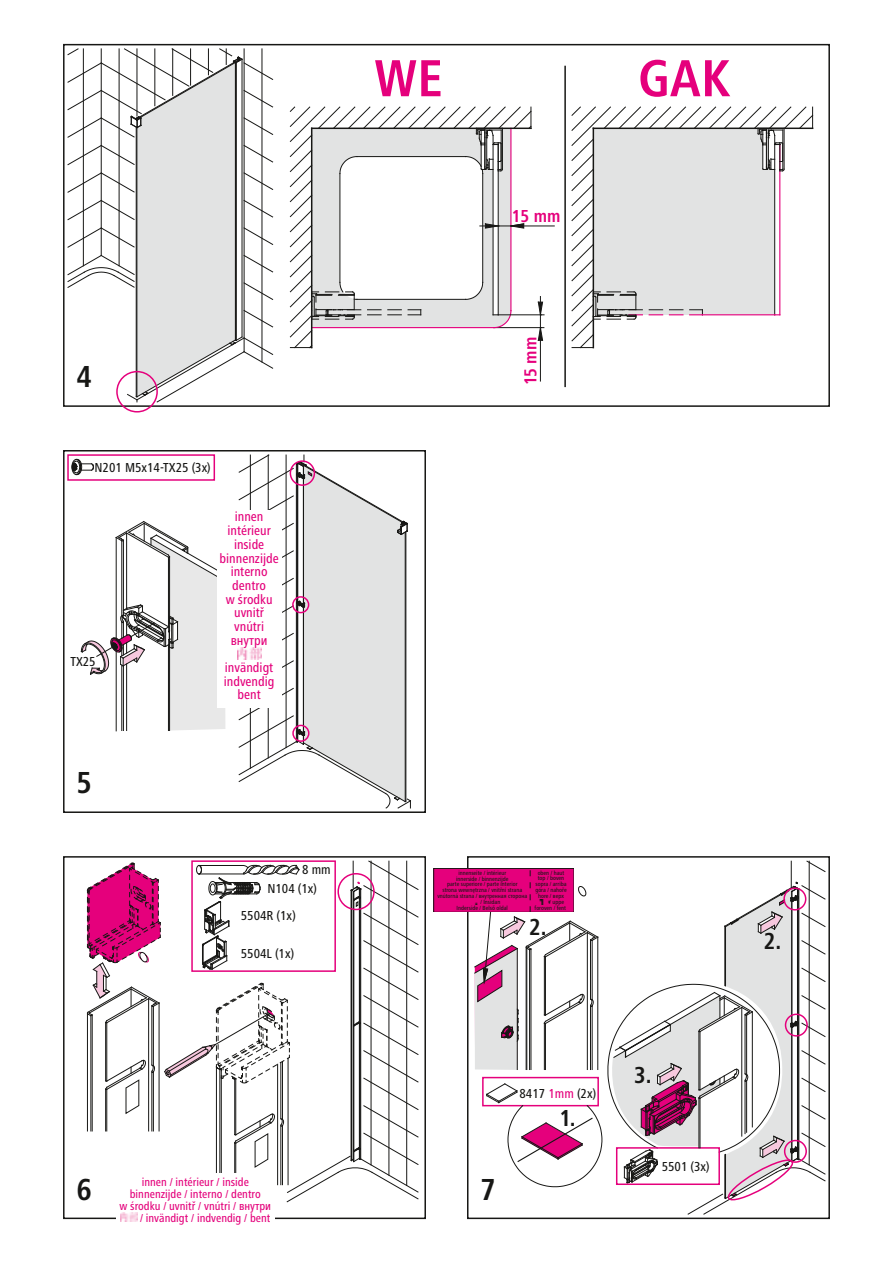
<style>
.page{position:relative;width:893px;height:1263px;background:#fff}
.page>*{position:absolute;margin:0;border:0;box-sizing:border-box;transform-origin:0 0}
.t1{font:700 condensed 54px "Frutiger Next LTW1 G";color:#e5007c}
.t2{font:700 condensed 31.5px "Frutiger Next LTW1 G";color:#171715}
.t3{font:700 condensed 24px "Frutiger Next LTW1 G";color:#171715}
.t4{font:700 condensed 18px "Frutiger Next LTW1 G";color:#e5007c}
.t5{font:500 condensed 13.65px/13.6px "Frutiger Next LTW1 G";color:#e4007b;text-align:center}
.t6{font:500 condensed 13.5px "Frutiger Next LTW1 G";color:#171715}
.t7{font:500 condensed 12px "Frutiger Next LTW1 G";color:#e4007b}
.t8{font:500 condensed 6.15px "Frutiger Next LTW1 G";color:#171715}
.s1{color:#e5007c}
</style>
<div class="page">
<hr style="left:116px;top:651px;width:1px;height:80px;background:#171715">
<svg style="left:72px;top:459px;width:22px;height:16px"></svg>
<div style="left:67px;top:454px;width:148px;height:27px;border:2px solid #e5007c"></div>
<svg style="left:81px;top:521px;width:145px;height:209px"></svg>
<svg style="left:239px;top:454px;width:172px;height:354px"></svg>
<hr style="left:494px;top:327px;width:50px;height:1px;background:#171715">
<hr style="left:480px;top:226px;width:74px;height:1px;background:#171715">
<hr style="left:540px;top:296px;width:1px;height:85px;background:#171715">
<svg style="left:538px;top:327px;width:5px;height:14px"></svg>
<svg style="left:538px;top:302px;width:5px;height:13px"></svg>
<hr style="left:498px;top:315px;width:46px;height:1px;background:#171715">
<hr style="left:564px;top:66px;width:2px;height:320px;background:#171715">
<svg style="left:68px;top:48px;width:205px;height:354px"></svg>
<svg style="left:290px;top:107px;width:242px;height:241px"></svg>
<svg style="left:571px;top:107px;width:242px;height:241px"></svg>
<svg style="left:87px;top:861px;width:331px;height:341px"></svg>
<div style="left:63px;top:450px;width:363px;height:363px;border:2px solid #171715"></div>
<div style="left:217px;top:510px;width:64px;height:197px;background:#fff"></div>
<img style="left:237px;top:647px;width:25px;height:13px">
<div style="left:292px;top:725px;width:17px;height:17px;border:2px solid #e5007c;border-radius:50%"></div>
<div style="left:292px;top:596px;width:17px;height:17px;border:2px solid #e5007c;border-radius:50%"></div>
<div style="left:290px;top:460px;width:25px;height:26px;border:2px solid #e5007c;border-radius:50%"></div>
<div style="left:63px;top:44px;width:767px;height:363px;border:2px solid #171715"></div>
<div style="left:116px;top:371px;width:42px;height:41px;border:2px solid #e5007c;border-radius:50%"></div>
<div style="left:63px;top:856px;width:363px;height:363px;border:2px solid #171715"></div>
<div style="left:467px;top:856px;width:363px;height:363px;border:2px solid #171715"></div>
<div style="left:434px;top:868px;width:140px;height:44px;background:#e5007c"></div>
<div style="left:434px;top:868px;width:140px;height:44px;border:1px solid #171715"></div>
<div style="left:337px;top:873px;width:38px;height:37px;border:2px solid #e5007c;border-radius:50%"></div>
<svg style="left:469px;top:861px;width:356px;height:353px"></svg>
<div style="left:116px;top:1174px;width:159px;height:52px;background:#fff"></div>
<img style="left:120px;top:1212px;width:18px;height:10px">
<h1 class="t1" style="left:374px;top:46px;width:70px">WE</h1>
<h1 class="t1" style="left:638px;top:46px;width:94px">GAK</h1>
<h3 class="t4" style="left:512px;top:206px;width:50px">15 mm</h3>
<h2 class="t2" style="left:77px;top:358px;width:17px">4</h2>
<h3 class="t6" style="left:95px;top:462px;width:118px">N201 M5x14-TX25 (3x)</h3>
<h3 class="t6" style="left:70px;top:656px;width:27px">TX25</h3>
<h3 class="t5" style="left:220px;top:511px;width:61px">innen intérieur inside binnenzijde interno dentro<br>w środku uvnitř vnútri внутри</h3>
<h3 class="t5" style="left:224px;top:662px;width:52px">invändigt indvendig bent</h3>
<h2 class="t2" style="left:77px;top:764px;width:17px">5</h2>
<h3 class="t6" style="left:302px;top:864px;width:30px">8 mm</h3>
<h3 class="t6" style="left:267px;top:883px;width:51px">N104 (1x)</h3>
<h3 class="t6" style="left:241px;top:910px;width:56px">5504R (1x)</h3>
<h3 class="t6" style="left:241px;top:948px;width:55px">5504L (1x)</h3>
<h3 class="t4" style="left:520px;top:385px;width:50px;rotate:-90deg">15 mm</h3>
<p class="t8" style="left:538px;top:870px;width:28px">oben / haut</p>
<p class="t8" style="left:538px;top:876px;width:28px">top / boven</p>
<p class="t8" style="left:535px;top:882px;width:33px">sopra / arriba</p>
<p class="t8" style="left:535px;top:888px;width:33px">góra / nahoře</p>
<p class="t8" style="left:538px;top:894px;width:27px">hore / верх</p>
<p class="t8" style="left:549px;top:899px;width:16px">/ uppe</p>
<p class="t8" style="left:535px;top:905px;width:33px">foroven / fent</p>
<p class="t8" style="left:458px;top:870px;width:49px">innenseite / intérieur</p>
<p class="t8" style="left:456px;top:876px;width:54px">innerside / binnenzijde</p>
<p class="t8" style="left:447px;top:882px;width:72px">parte superiore / parte interior</p>
<p class="t8" style="left:442px;top:888px;width:81px">strona wewnętrzna / vnitřní strana</p>
<p class="t8" style="left:437px;top:894px;width:92px">vnútorná strana / внутренная сторона</p>
<p class="t8" style="left:480px;top:899px;width:22px">/ Insidan</p>
<p class="t8" style="left:457px;top:905px;width:53px">Inderside / Belső oldal</p>
<h3 class="t3" style="left:529px;top:912px;width:19px">2.</h3>
<h3 class="t7" style="left:142px;top:1177px;width:109px">innen / intérieur / inside</h3>
<h3 class="t7" style="left:130px;top:1189px;width:133px">binnenzijde / interno / dentro</h3>
<h3 class="t7" style="left:119px;top:1201px;width:153px">w środku / uvnitř / vnútri / внутри</h3>
<h3 class="t7" style="left:140px;top:1213px;width:132px">/ invändigt / indvendig / bent</h3>
<h2 class="t2" style="left:77px;top:1170px;width:17px">6</h2>
<h2 class="t2" style="left:480px;top:1170px;width:17px">7</h2>
<h3 class="t6" style="left:520px;top:1088px;width:78px">8417 <span class="s1">1mm</span> (2x)</h3>
<h3 class="t3" style="left:559px;top:1103px;width:18px">1.</h3>
<h3 class="t3" style="left:634px;top:1060px;width:19px">3.</h3>
<h3 class="t6" style="left:662px;top:1161px;width:49px">5501 (3x)</h3>
<h3 class="t3" style="left:764px;top:927px;width:19px">2.</h3>
</div>
